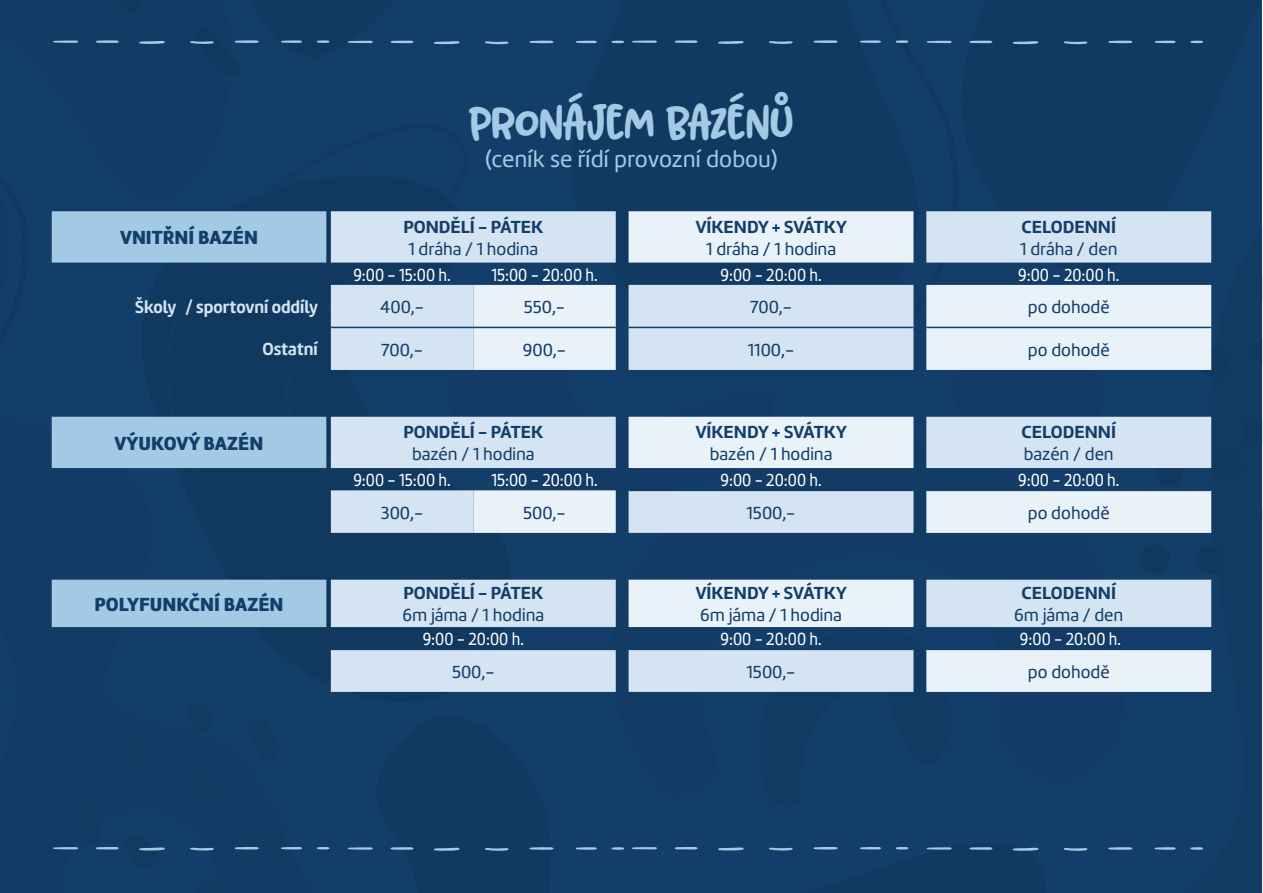
<style>
.page{position:relative;width:1263px;height:893px;background:#fff}
.page>*{position:absolute;margin:0;border:0;box-sizing:border-box;transform-origin:0 0}
.t1{font:40.5px "Blorp";color:#a4c9e4}
.t2{font:24px "Marine";color:#a4c9e4}
.t3{font:900 19.65px "Marine";color:#123e6a}
.t4{font:18.15px "Marine";color:#123e6a}
.t5{font:18.15px "Marine";color:#fff;scale:.89 1}
.t6{font:700 18.15px "Marine";color:#123e6a}
.t7{font:700 18.15px "Marine";color:#d4e4f2;scale:.95 1}
</style>
<div class="page">
<div style="left:1px;top:0;width:1261px;height:893px;background:#123b65"></div>
<svg style="left:53px;top:40px;width:25px;height:3px"></svg>
<svg style="left:96px;top:40px;width:23px;height:3px"></svg>
<svg style="left:139px;top:41px;width:26px;height:3px"></svg>
<svg style="left:190px;top:41px;width:24px;height:3px"></svg>
<svg style="left:234px;top:40px;width:25px;height:3px"></svg>
<svg style="left:281px;top:40px;width:21px;height:3px"></svg>
<svg style="left:316px;top:40px;width:14px;height:3px"></svg>
<svg style="left:348px;top:41px;width:25px;height:2px"></svg>
<svg style="left:390px;top:41px;width:24px;height:2px"></svg>
<svg style="left:434px;top:41px;width:26px;height:3px"></svg>
<svg style="left:484px;top:41px;width:25px;height:4px"></svg>
<svg style="left:529px;top:41px;width:25px;height:2px"></svg>
<svg style="left:575px;top:41px;width:22px;height:2px"></svg>
<svg style="left:611px;top:41px;width:13px;height:2px"></svg>
<svg style="left:632px;top:40px;width:25px;height:3px"></svg>
<svg style="left:674px;top:40px;width:24px;height:3px"></svg>
<svg style="left:718px;top:41px;width:26px;height:3px"></svg>
<svg style="left:769px;top:41px;width:24px;height:3px"></svg>
<svg style="left:813px;top:40px;width:25px;height:3px"></svg>
<svg style="left:860px;top:40px;width:21px;height:3px"></svg>
<svg style="left:895px;top:40px;width:14px;height:3px"></svg>
<svg style="left:926px;top:41px;width:26px;height:2px"></svg>
<svg style="left:969px;top:41px;width:24px;height:2px"></svg>
<svg style="left:1012px;top:41px;width:27px;height:3px"></svg>
<svg style="left:1063px;top:41px;width:25px;height:4px"></svg>
<svg style="left:1108px;top:41px;width:25px;height:2px"></svg>
<svg style="left:1154px;top:41px;width:22px;height:2px"></svg>
<svg style="left:1190px;top:41px;width:13px;height:2px"></svg>
<svg style="left:53px;top:847px;width:25px;height:2px"></svg>
<svg style="left:96px;top:847px;width:23px;height:2px"></svg>
<svg style="left:139px;top:847px;width:26px;height:4px"></svg>
<svg style="left:190px;top:847px;width:24px;height:4px"></svg>
<svg style="left:234px;top:847px;width:25px;height:3px"></svg>
<svg style="left:281px;top:847px;width:21px;height:2px"></svg>
<svg style="left:316px;top:847px;width:14px;height:2px"></svg>
<svg style="left:347px;top:847px;width:26px;height:3px"></svg>
<svg style="left:390px;top:847px;width:24px;height:3px"></svg>
<svg style="left:434px;top:848px;width:26px;height:3px"></svg>
<svg style="left:485px;top:848px;width:24px;height:3px"></svg>
<svg style="left:529px;top:847px;width:25px;height:3px"></svg>
<svg style="left:575px;top:847px;width:22px;height:3px"></svg>
<svg style="left:611px;top:847px;width:14px;height:3px"></svg>
<svg style="left:632px;top:847px;width:25px;height:2px"></svg>
<svg style="left:674px;top:847px;width:24px;height:2px"></svg>
<svg style="left:718px;top:847px;width:26px;height:4px"></svg>
<svg style="left:769px;top:847px;width:24px;height:4px"></svg>
<svg style="left:813px;top:847px;width:25px;height:3px"></svg>
<svg style="left:860px;top:847px;width:21px;height:2px"></svg>
<svg style="left:895px;top:847px;width:14px;height:2px"></svg>
<svg style="left:926px;top:847px;width:26px;height:3px"></svg>
<svg style="left:969px;top:847px;width:24px;height:3px"></svg>
<svg style="left:1012px;top:848px;width:27px;height:3px"></svg>
<svg style="left:1063px;top:848px;width:25px;height:3px"></svg>
<svg style="left:1108px;top:847px;width:25px;height:3px"></svg>
<svg style="left:1154px;top:847px;width:22px;height:3px"></svg>
<svg style="left:1190px;top:847px;width:13px;height:3px"></svg>
<svg style="left:52px;top:211px;width:274px;height:416px"></svg>
<svg style="left:331px;top:211px;width:142px;height:481px;fill:#d4e4f2"></svg>
<svg style="left:473px;top:211px;width:738px;height:481px"></svg>
<hr style="left:331px;top:327px;width:142px;height:1px;background:#123e6a">
<hr style="left:473px;top:327px;width:143px;height:1px;background:#123e6a">
<hr style="left:629px;top:327px;width:284px;height:1px;background:#123e6a">
<hr style="left:926px;top:327px;width:285px;height:1px;background:#123e6a">
<hr style="left:629px;top:490px;width:284px;height:1px;background:#123e6a">
<hr style="left:926px;top:490px;width:285px;height:1px;background:#123e6a">
<hr style="left:331px;top:649px;width:142px;height:1px;background:#123e6a">
<hr style="left:473px;top:649px;width:143px;height:1px;background:#123e6a">
<hr style="left:629px;top:649px;width:284px;height:1px;background:#123e6a">
<hr style="left:926px;top:649px;width:285px;height:1px;background:#123e6a">
<div style="left:0;top:847px;width:9px;height:22px;background:#123b65"></div>
<p class="t3" style="left:120px;top:225px;width:139px">VNITŘNÍ BAZÉN</p>
<h1 class="t1" style="left:469px;top:90px;width:326px">PRONÁJEM BAZÉNŮ</h1>
<h2 class="t2" style="left:485px;top:144px;width:294px">(ceník se řídí provozní dobou)</h2>
<p class="t6" style="left:403px;top:215px;width:141px">PONDĚLÍ - PÁTEK</p>
<p class="t4" style="left:408px;top:237px;width:131px">1 dráha / 1 hodina</p>
<p class="t6" style="left:696px;top:215px;width:153px">VÍKENDY + SVÁTKY</p>
<p class="t4" style="left:706px;top:237px;width:131px">1 dráha / 1 hodina</p>
<p class="t6" style="left:1021px;top:215px;width:96px">CELODENNÍ</p>
<p class="t4" style="left:1020px;top:237px;width:99px">1 dráha / den</p>
<p class="t5" style="left:353px;top:263px;width:111px">9:00 - 15:00 h.</p>
<p class="t5" style="left:491px;top:263px;width:121px">15:00 - 20:00 h.</p>
<p class="t5" style="left:720px;top:263px;width:115px">9:00 - 20:00 h.</p>
<p class="t5" style="left:1018px;top:263px;width:115px">9:00 - 20:00 h.</p>
<p class="t7" style="left:135px;top:295px;width:194px">Školy / sportovní oddíly</p>
<p class="t4" style="left:380px;top:296px;width:45px">400,-</p>
<p class="t4" style="left:524px;top:296px;width:43px">550,-</p>
<p class="t4" style="left:750px;top:296px;width:44px">700,-</p>
<p class="t4" style="left:1028px;top:296px;width:83px">po dohodě</p>
<p class="t7" style="left:262px;top:337px;width:60px">Ostatní</p>
<p class="t4" style="left:381px;top:338px;width:44px">700,-</p>
<p class="t4" style="left:523px;top:338px;width:45px">900,-</p>
<p class="t4" style="left:748px;top:338px;width:48px">1100,-</p>
<p class="t4" style="left:1028px;top:338px;width:83px">po dohodě</p>
<p class="t3" style="left:115px;top:430px;width:150px">VÝUKOVÝ BAZÉN</p>
<p class="t3" style="left:94px;top:591px;width:191px">POLYFUNKČNÍ BAZÉN</p>
<p class="t6" style="left:403px;top:420px;width:141px">PONDĚLÍ - PÁTEK</p>
<p class="t4" style="left:412px;top:443px;width:124px">bazén / 1 hodina</p>
<p class="t6" style="left:696px;top:420px;width:153px">VÍKENDY + SVÁTKY</p>
<p class="t4" style="left:710px;top:443px;width:124px">bazén / 1 hodina</p>
<p class="t6" style="left:1021px;top:420px;width:96px">CELODENNÍ</p>
<p class="t4" style="left:1024px;top:443px;width:91px">bazén / den</p>
<p class="t5" style="left:353px;top:469px;width:111px">9:00 - 15:00 h.</p>
<p class="t5" style="left:491px;top:469px;width:121px">15:00 - 20:00 h.</p>
<p class="t5" style="left:720px;top:469px;width:115px">9:00 - 20:00 h.</p>
<p class="t5" style="left:1018px;top:469px;width:115px">9:00 - 20:00 h.</p>
<p class="t4" style="left:381px;top:501px;width:44px">300,-</p>
<p class="t4" style="left:523px;top:501px;width:44px">500,-</p>
<p class="t4" style="left:746px;top:501px;width:50px">1500,-</p>
<p class="t4" style="left:1028px;top:501px;width:83px">po dohodě</p>
<p class="t6" style="left:403px;top:581px;width:141px">PONDĚLÍ - PÁTEK</p>
<p class="t4" style="left:402px;top:603px;width:143px">6m jáma / 1 hodina</p>
<p class="t6" style="left:696px;top:581px;width:153px">VÍKENDY + SVÁTKY</p>
<p class="t4" style="left:700px;top:603px;width:143px">6m jáma / 1 hodina</p>
<p class="t6" style="left:1021px;top:581px;width:96px">CELODENNÍ</p>
<p class="t4" style="left:1014px;top:603px;width:111px">6m jáma / den</p>
<p class="t5" style="left:423px;top:628px;width:115px">9:00 - 20:00 h.</p>
<p class="t5" style="left:720px;top:628px;width:115px">9:00 - 20:00 h.</p>
<p class="t5" style="left:1020px;top:628px;width:115px">9:00 - 20:00 h.</p>
<p class="t4" style="left:452px;top:660px;width:44px">500,-</p>
<p class="t4" style="left:746px;top:660px;width:50px">1500,-</p>
<p class="t4" style="left:1028px;top:660px;width:83px">po dohodě</p>
</div>
